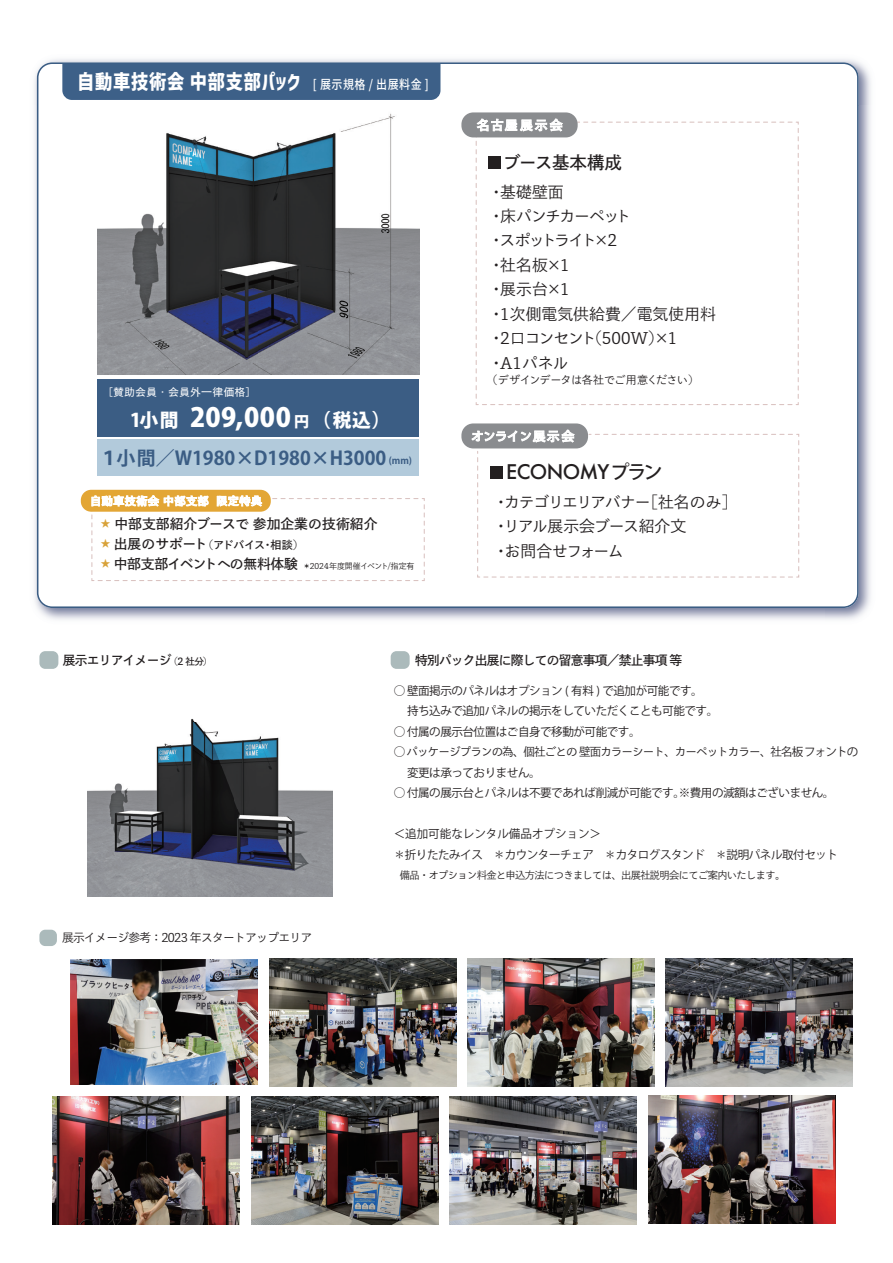
<style>
.page{position:relative;width:893px;height:1263px;background:#fff}
.page>*{position:absolute;margin:0;border:0;box-sizing:border-box;transform-origin:0 0}
.t1{font:500 22.2px "Futura PT";letter-spacing:-.03em;color:#231f20}
.t2{font:19.8px "Corporate Logo Bold ver 2";letter-spacing:.04em;color:#fff;scale:.87 1}
.t3{font:700 18.9px "Koz Go Pr 6 N";color:#3b5d84}
.t4{font:800 18.75px "Koz Go Pr 6 N";color:#fff}
.t5{font:17.4px "Toppan Bunkyu Gothic Pr 6 N DB";letter-spacing:-.01em;color:#231f20}
.t6{font:15.9px/24.5px "Toppan Bunkyu Gothic Pr 6 N";color:#231f20}
.t7{font:15.9px/24.5px "Toppan Bunkyu Gothic Pr 6 N";letter-spacing:-.06em;color:#231f20}
.t8{font:13.8px "Toppan Bunkyu Gothic Pr 6 N DB";color:#231f20}
.t9{font:13.05px "Toppan Bunkyu Gothic Pr 6 N DB";letter-spacing:-.06em;color:#231f20}
.t10{font:12.75px "Toppan Bunkyu Gothic Pr 6 N DB";letter-spacing:-.025em;color:#fff}
.t11{font:12px "Toppan Bunkyu Gothic Pr 6 N";letter-spacing:-.06em;color:#231f20}
.t12{font:11.7px/20.4px "Koz Go Pr 6 N";letter-spacing:-.04em;color:#231f20}
.t13{font:11.7px "Toppan Bunkyu Gothic Pr 6 N";letter-spacing:-.08em;color:#231f20}
.t14{font:11.1px "Toppan Bunkyu Gothic Pr 6 N";letter-spacing:-.04em;color:#231f20}
.t15{font:11.1px "Toppan Bunkyu Gothic Pr 6 N DB";letter-spacing:-.03em;color:#231f20}
.t16{font:10.95px "Cezanne Pro N M";color:#fff}
.t17{font:10.35px "Toppan Bunkyu Gothic Pr 6 N";letter-spacing:-.06em;color:#231f20}
.t18{font:7.95px "Toppan Bunkyu Gothic Pr 6 N";color:#231f20}
.s1{font-family:"Corporate Logo Medium ver 2";font-size:12.75px}
.s2{font-size:26.25px}
.s3{font-size:15px}
.s4{font-size:9.45px}
.s5{font-size:9.45px;color:#d8a239}
.s6{font-size:13.8px}
.s7{font-family:"Toppan Bunkyu Gothic Pr 6 N DB";font-size:13.8px}
.s8{font-family:"Koz Go Pr 6 N"}
.s9{font-family:"Koz Go Pr 6 N";font-size:19.05px}
.s10{font-size:9.75px}
</style>
<div class="page">
<img style="left:34px;top:59px;width:837px;height:46px">
<img style="left:34px;top:105px;width:46px;height:515px">
<img style="left:824px;top:105px;width:47px;height:515px">
<svg style="left:37px;top:62px;width:822px;height:546px"></svg>
<div style="left:98px;top:379px;width:321px;height:57px;background:#3b5d84"></div>
<div style="left:98px;top:439px;width:321px;height:36px;background:#b2cadb"></div>
<img style="left:98px;top:100px;width:321px;height:274px">
<div style="left:461px;top:423px;width:127px;height:25px;background:#8a8c8f;border-radius:12px"></div>
<svg style="left:471px;top:430px;width:329px;height:148px"></svg>
<div style="left:490px;top:466px;width:13px;height:12px;background:#231f20"></div>
<div style="left:81px;top:490px;width:190px;height:22px;background:#e3a635;border-radius:10px"></div>
<div style="left:62px;top:63px;width:378px;height:37px;background:#3d6088"></div>
<div style="left:461px;top:112px;width:117px;height:25px;background:#8a8c8f;border-radius:12px"></div>
<svg style="left:475px;top:119px;width:324px;height:287px"></svg>
<svg style="left:91px;top:495px;width:334px;height:87px"></svg>
<img style="left:70px;top:959px;width:187px;height:125px">
<img style="left:269px;top:959px;width:187px;height:128px">
<img style="left:468px;top:959px;width:187px;height:128px">
<img style="left:648px;top:1096px;width:187px;height:127px">
<img style="left:665px;top:959px;width:187px;height:127px">
<img style="left:52px;top:1096px;width:187px;height:128px">
<img style="left:251px;top:1096px;width:187px;height:128px">
<img style="left:450px;top:1096px;width:187px;height:128px">
<div style="left:39px;top:930px;width:18px;height:16px;background:#abbabb;border-radius:6px"></div>
<div style="left:391px;top:651px;width:19px;height:18px;background:#abbabb;border-radius:6px"></div>
<div style="left:39px;top:651px;width:19px;height:18px;background:#abbabb;border-radius:6px"></div>
<img style="left:87px;top:719px;width:246px;height:177px">
<h2 class="t2" style="left:77px;top:68px;width:406px">自動車技術会 中部支部パック <span class="s1">[ 展示規格 / 出展料金 ]</span></h2>
<p class="t16" style="left:102px;top:385px;width:156px">［賛助会員・会員外一律価格］</p>
<h3 class="t4" style="left:130px;top:410px;width:262px">1小間 <span class="s2">209,000</span> <span class="s3">円</span>（税込）</h3>
<h3 class="t3" style="left:99px;top:448px;width:314px">１小間／W1980×D1980×H3000 <span class="s4">(mm)</span></h3>
<p class="t8" style="left:101px;top:516px;width:278px"><span class="s5">★</span> 中部支部紹介ブースで 参加企業の技術紹介</p>
<p class="t15" style="left:101px;top:538px;width:198px"><span class="s5">★</span> <span class="s6">出展のサポート</span>(アドバイス・相談)</p>
<p class="t18" style="left:101px;top:562px;width:315px"><sup>★</sup> <span class="s7">中部支部イベントへの無料体験</span> ＊2024年度開催イベント/指定<span class="s8">有</span></p>
<h3 class="t5" style="left:503px;top:153px;width:120px">ブース基本構成</h3>
<h3 class="t6" style="left:488px;top:180px;width:229px">・基礎壁面<br>・床パンチカーペット<br>・スポットライト×2<br>・社名板×1<br>・展示台×1<br>・1次側電気供給費／電気使用料・2口コンセント(500W)×1<br>・A1パネル</h3>
<p class="t14" style="left:492px;top:374px;width:202px">(デザインデータは各社でご用意ください)</p>
<p class="t10" style="left:471px;top:429px;width:105px">オンライン展示会</p>
<h1 class="t1" style="left:506px;top:458px;width:158px">ECONOMY<span class="s9">プラン</span></h1>
<h3 class="t7" style="left:493px;top:490px;width:246px">・カテゴリエリアバナー［社名のみ］・リアル展示会ブース紹介文<br>・お問合せフォーム</h3>
<p class="t9" style="left:63px;top:652px;width:146px">展示エリアイメージ <span class="s10">(2 社分)</span></p>
<p class="t9" style="left:415px;top:653px;width:269px">特別パック出展に際しての留意事項／禁止事項 等</p>
<p class="t12" style="left:394px;top:681px;width:326px">○ 壁面掲示のパネルはオプション ( 有料 ) で追加が可能です。<br>　 持ち込みで追加パネルの掲示をしていただくことも可能です。</p>
<p class="t12" style="left:394px;top:722px;width:248px">○ 付属の展示台位置はご自身で移動が可能です。</p>
<p class="t13" style="left:394px;top:745px;width:466px"><span class="s8">○</span> パッケージプランの為、個社ごとの 壁面カラーシート、カーペットカラー、社名<span class="s8">板 フォントの</span></p>
<p class="t12" style="left:394px;top:762px;width:148px">　 変更は承っておりません。</p>
<p class="t12" style="left:394px;top:783px;width:442px">○ 付属の展示台とパネルは不要であれば削減が可能です。※費用の減額はございません。</p>
<p class="t12" style="left:394px;top:824px;width:446px">＜追加可能なレンタル備品オプション＞<br>＊折りたたみイス　＊カウンターチェア　＊カタログスタンド　＊説明パネル取付セット</p>
<p class="t17" style="left:400px;top:870px;width:387px">備品・オプション料金と申込方法につきましては、出展社説明会にてご案内いたします。</p>
<p class="t11" style="left:62px;top:930px;width:252px">展示イメージ参考：2023 年スタートアップエリア</p>
</div>
